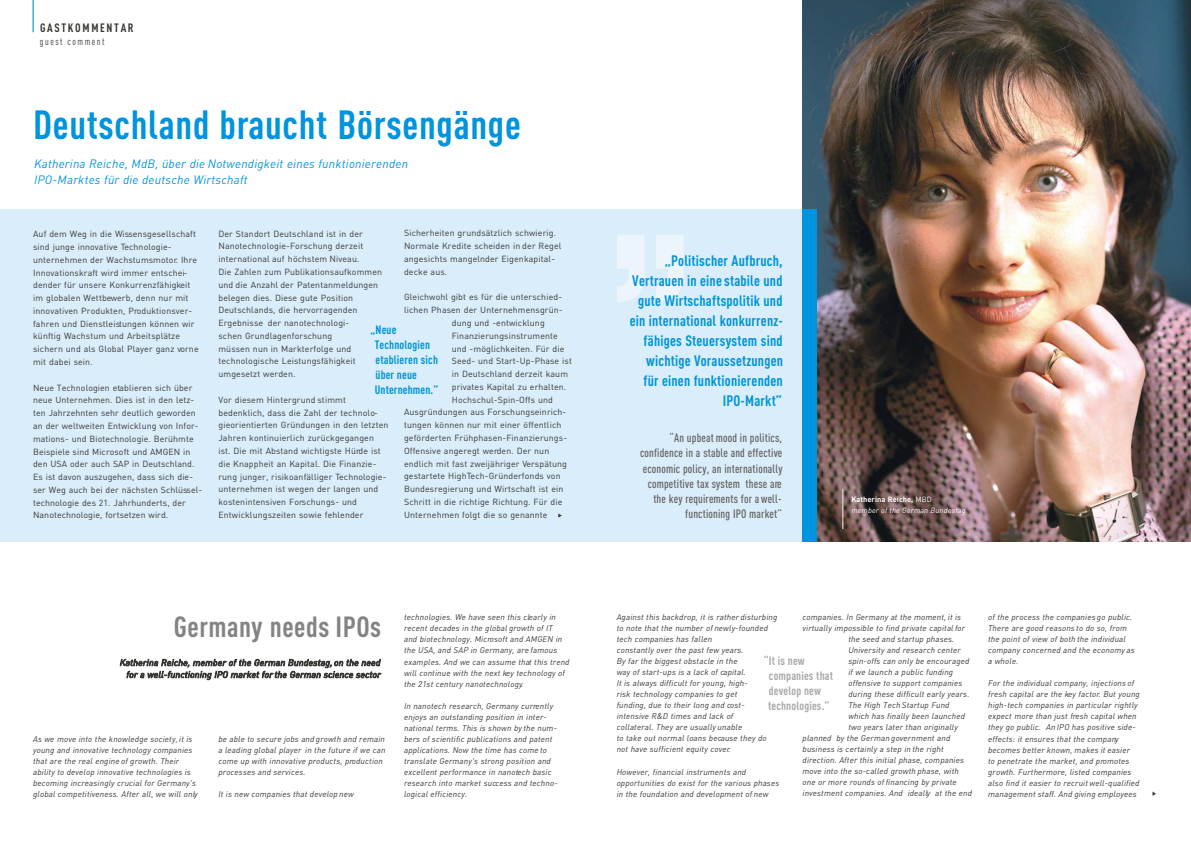
<style>
.page{position:relative;width:1191px;height:842px;background:#fff}
.page>*{position:absolute;margin:0;border:0;box-sizing:border-box;transform-origin:0 0}
.t1{font:700 40.2px "DIN Cond";letter-spacing:.02em;color:#0094de}
.t2{font:700 28.8px "DIN Cond";letter-spacing:.02em;color:#858282}
.t3{font:700 15px/20px "DIN Cond";letter-spacing:.015em;color:#0094d6;text-align:right}
.t4{font:500 12px/15.2px "DIN Cond";letter-spacing:.015em;color:#615e5c;text-align:right}
.t5{font:italic 12px/15.5px "DIN";letter-spacing:.015em;color:#0094de}
.t6{font:700 12px/14.9px "DIN Cond";letter-spacing:.01em;color:#0094d6}
.t7{font:700 12px/14.9px "DIN Cond";letter-spacing:.015em;color:#aba8a8}
.t8{font:700 12px "DIN Cond";letter-spacing:.14em;color:#383633}
.t9{font:10px "DIN Cond";letter-spacing:.15em;color:#383633}
.t10{font:italic 9px/12px "DIN";letter-spacing:.015em;color:#383633;text-align:right}
.t11{font:8.8px/12.8px "DIN";letter-spacing:.01em;color:#383633}
.t12{font:italic 8.3px/11px "DIN";letter-spacing:.015em;color:#383633}
.t13{font:italic 7.5px/10.9px "DIN";letter-spacing:.015em;color:#fff}
.s1{font-weight:700;font-style:normal}
.s2{font-style:normal}
</style>
<div class="page">
<div style="left:0;top:209px;width:1191px;height:333px;background:#d9edfa"></div>
<img style="left:803px;top:0;width:388px;height:542px">
<hr style="left:33px;top:0;width:1px;height:32px;background:#0094de">
<div style="left:803px;top:209px;width:14px;height:333px;background:#0094de"></div>
<svg style="left:656px;top:235px;width:28px;height:67px"></svg>
<svg style="left:617px;top:235px;width:28px;height:67px"></svg>
<hr style="left:842px;top:489px;width:1px;height:40px;background:#dedede">
<h3 class="t8" style="left:40px;top:23px;width:95px">GASTKOMMENTAR</h3>
<p class="t9" style="left:40px;top:37px;width:66px">guest comment</p>
<h1 class="t1" style="left:33px;top:106px;width:489px">Deutschland braucht Börsengänge</h1>
<h3 class="t5" style="left:34px;top:157px;width:376px">Katherina Reiche, MdB, über die Notwendigkeit eines funktionierenden<br>IPO-Marktes für die deutsche Wirtschaft</h3>
<p class="t11" style="left:33px;top:228px;width:167px">Auf dem Weg in die Wissensgesellschaft sind junge innovative Technologie&shy;unternehmen der Wachstumsmotor. Ihre Innovationskraft wird immer entschei&shy;dender für unsere Konkurrenzfähigkeit im globalen Wettbewerb, denn nur mit innovativen Produkten, Produktionsver&shy;fahren und Dienstleistungen können wir künftig Wachstum und Arbeitsplätze sichern und als Global Player ganz vorne mit dabei sein.</p>
<p class="t11" style="left:33px;top:382px;width:171px">Neue Technologien etablieren sich über neue Unternehmen. Dies ist in den letz&shy;ten Jahrzehnten sehr deutlich geworden an der weltweiten Entwicklung von Infor&shy;mations- und Biotechnologie. Berühmte Beispiele sind Microsoft und AMGEN in den USA oder auch SAP in Deutschland.<br>Es ist davon auszugehen, dass sich die&shy;ser Weg auch bei der nächsten Schlüssel&shy;technologie des 21. Jahrhunderts, der Nanotechnologie, fortsetzen wird.</p>
<p class="t11" style="left:404px;top:228px;width:159px">Sicherheiten grundsätzlich schwierig.<br>Normale Kredite scheiden in der Regel angesichts mangelnder Eigenkapital&shy;decke aus.</p>
<p class="t11" style="left:404px;top:292px;width:160px">Gleichwohl gibt es für die unterschied-</p>
<p class="t11" style="left:404px;top:304px;width:160px">lichen Phasen der Unternehmensgrün-</p>
<p class="t11" style="left:452px;top:317px;width:95px">dung und -entwicklung</p>
<p class="t11" style="left:452px;top:330px;width:108px">Finanzierungsinstrumente</p>
<p class="t11" style="left:452px;top:343px;width:114px">und -möglichkeiten. Für die</p>
<p class="t11" style="left:452px;top:356px;width:122px">Seed- und Start-Up-Phase ist</p>
<p class="t11" style="left:452px;top:368px;width:118px">in Deutschland derzeit kaum</p>
<p class="t11" style="left:452px;top:381px;width:116px">privates Kapital zu erhalten.</p>
<p class="t11" style="left:452px;top:394px;width:103px">Hochschul-Spin-Offs und</p>
<p class="t11" style="left:404px;top:407px;width:164px">Ausgründungen aus Forschungseinrich-</p>
<p class="t11" style="left:404px;top:419px;width:159px">tungen können nur mit einer öffentlich</p>
<p class="t11" style="left:404px;top:432px;width:165px">geförderten Frühphasen-Finanzierungs-</p>
<p class="t11" style="left:404px;top:445px;width:147px">Offensive angeregt werden. Der nun</p>
<p class="t11" style="left:404px;top:458px;width:164px">endlich mit fast zweijähriger Verspätung</p>
<p class="t11" style="left:404px;top:471px;width:158px">gestartete HighTech-Gründerfonds von</p>
<p class="t11" style="left:404px;top:483px;width:161px">Bundesregierung und Wirtschaft ist ein</p>
<p class="t11" style="left:404px;top:496px;width:160px">Schritt in die richtige Richtung. Für die</p>
<p class="t11" style="left:404px;top:509px;width:145px">Unternehmen folgt die so genannte</p>
<p class="t11" style="left:218px;top:228px;width:165px">Der Standort Deutschland ist in der Nanotechnologie-Forschung derzeit international auf höchstem Niveau.<br>Die Zahlen zum Publikationsaufkommen und die Anzahl der Patentanmeldungen belegen dies. Diese gute Position Deutschlands, die hervorragenden Ergebnisse der nanotechnologi-<br>schen Grundlagenforschung<br>müssen nun in Markterfolge und technologische Leistungsfähigkeit umgesetzt werden.</p>
<p class="t11" style="left:218px;top:394px;width:171px">Vor diesem Hintergrund stimmt bedenklich, dass die Zahl der technolo&shy;gieorientierten Gründungen in den letzten Jahren kontinuierlich zurückgegangen<br>ist. Die mit Abstand wichtigste Hürde ist die Knappheit an Kapital. Die Finanzie&shy;rung junger, risikoanfälliger Technologie&shy;unternehmen ist wegen der langen und kostenintensiven Forschungs- und Entwicklungszeiten sowie fehlender</p>
<h3 class="t6" style="left:375px;top:323px;width:65px;text-indent:-4px">„Neue<br>Technologien etablieren sich über neue<br>Unternehmen.”</h3>
<h2 class="t2" style="left:174px;top:614px;width:209px">Germany needs IPOs</h2>
<p class="t10" style="left:120px;top:657px;width:262px">Katherina Reiche, member of the German Bundestag, on the need for a well-functioning IPO market for the German science sector</p>
<p class="t12" style="left:33px;top:734px;width:166px">As we move into the knowledge society, it is young and innovative technology companies that are the real engine of growth. Their ability to develop innovative technologies is becoming increasingly crucial for Germany's global competitiveness. After all, we will only</p>
<p class="t12" style="left:218px;top:734px;width:169px">be able to secure jobs and growth and remain a leading global player in the future if we can come up with innovative products, production processes and services.</p>
<p class="t12" style="left:218px;top:789px;width:137px">It is new companies that develop new</p>
<p class="t12" style="left:404px;top:613px;width:167px">technologies. We have seen this clearly in recent decades in the global growth of IT<br>and biotechnology. Microsoft and AMGEN in the USA, and SAP in Germany, are famous examples. And we can assume that this trend will continue with the next key technology of the 21st century nanotechnology.</p>
<p class="t12" style="left:404px;top:701px;width:155px">In nanotech research, Germany currently enjoys an outstanding position in inter&shy;national terms. This is shown by the num&shy;bers of scientific publications and patent applications. Now the time has come to translate Germany's strong position and excellent performance in nanotech basic research into market success and techno&shy;logical efficiency.</p>
<h3 class="t3" style="left:630px;top:252px;width:155px">„Politischer Aufbruch,<br>Vertrauen in eine stabile und gute Wirtschaftspolitik und ein international konkurrenz&shy;fähiges Steuersystem sind wichtige Voraussetzungen für einen funktionierenden<br>IPO-Markt”</h3>
<h3 class="t4" style="left:640px;top:431px;width:144px">“An upbeat mood in politics, confidence in a stable and effective economic policy, an internationally competitive tax system these are the key requirements for a well&shy;functioning IPO market”</h3>
<p class="t13" style="left:851px;top:495px;width:116px"><span class="s1">Katherina Reiche,</span> <span class="s2">MBD<br></span>member of the German Bundestag</p>
<p class="t12" style="left:803px;top:612px;width:160px">companies. In Germany at the moment, it is</p>
<p class="t12" style="left:803px;top:623px;width:164px">virtually impossible to find private capital for</p>
<p class="t12" style="left:848px;top:634px;width:107px">the seed and startup phases.</p>
<p class="t12" style="left:848px;top:645px;width:114px">University and research center</p>
<p class="t12" style="left:848px;top:656px;width:123px">spin-offs can only be encouraged</p>
<p class="t12" style="left:848px;top:667px;width:106px">if we launch a public funding</p>
<p class="t12" style="left:848px;top:678px;width:115px">offensive to support companies</p>
<p class="t12" style="left:848px;top:689px;width:123px">during these difficult early years.</p>
<p class="t12" style="left:848px;top:700px;width:103px">The High Tech Startup Fund</p>
<p class="t12" style="left:848px;top:711px;width:118px">which has finally been launched</p>
<p class="t12" style="left:848px;top:722px;width:111px">two years later than originally</p>
<p class="t12" style="left:803px;top:733px;width:149px">planned by the German government and</p>
<p class="t12" style="left:803px;top:745px;width:143px">business is certainly a step in the right</p>
<p class="t12" style="left:803px;top:756px;width:163px">direction. After this initial phase, companies</p>
<p class="t12" style="left:803px;top:767px;width:158px">move into the so-called growth phase, with</p>
<p class="t12" style="left:803px;top:778px;width:156px">one or more rounds of financing by private</p>
<p class="t12" style="left:803px;top:789px;width:171px">investment companies. And ideally at the end</p>
<p class="t12" style="left:617px;top:612px;width:162px">Against this backdrop, it is rather disturbing to note that the number of newly-founded tech companies has fallen<br>constantly over the past few years.<br>By far the biggest obstacle in the<br>way of start-ups is a lack of capital.<br>It is always difficult for young, high-<br>risk technology companies to get<br>funding, due to their long and cost&shy;intensive R&amp;D times and lack of<br>collateral. They are usually unable<br>to take out normal loans because they do not have sufficient equity cover.</p>
<p class="t12" style="left:617px;top:767px;width:164px">However, financial instruments and opportunities do exist for the various phases in the foundation and development of new</p>
<h3 class="t7" style="left:768px;top:654px;width:67px;text-indent:-4px">“It is new companies that develop new technologies.”</h3>
<p class="t12" style="left:988px;top:612px;width:148px">of the process the companies go public.<br>There are good reasons to do so, from the point of view of both the individual company concerned and the economy as a whole.</p>
<p class="t12" style="left:988px;top:679px;width:153px">For the individual company, injections of fresh capital are the key factor. But young high-tech companies in particular rightly expect more than just fresh capital when they go public. An IPO has positive side&shy;effects: it ensures that the company becomes better known, makes it easier<br>to penetrate the market, and promotes growth. Furthermore, listed companies also find it easier to recruit well-qualified management staff. And giving employees</p>
</div>
